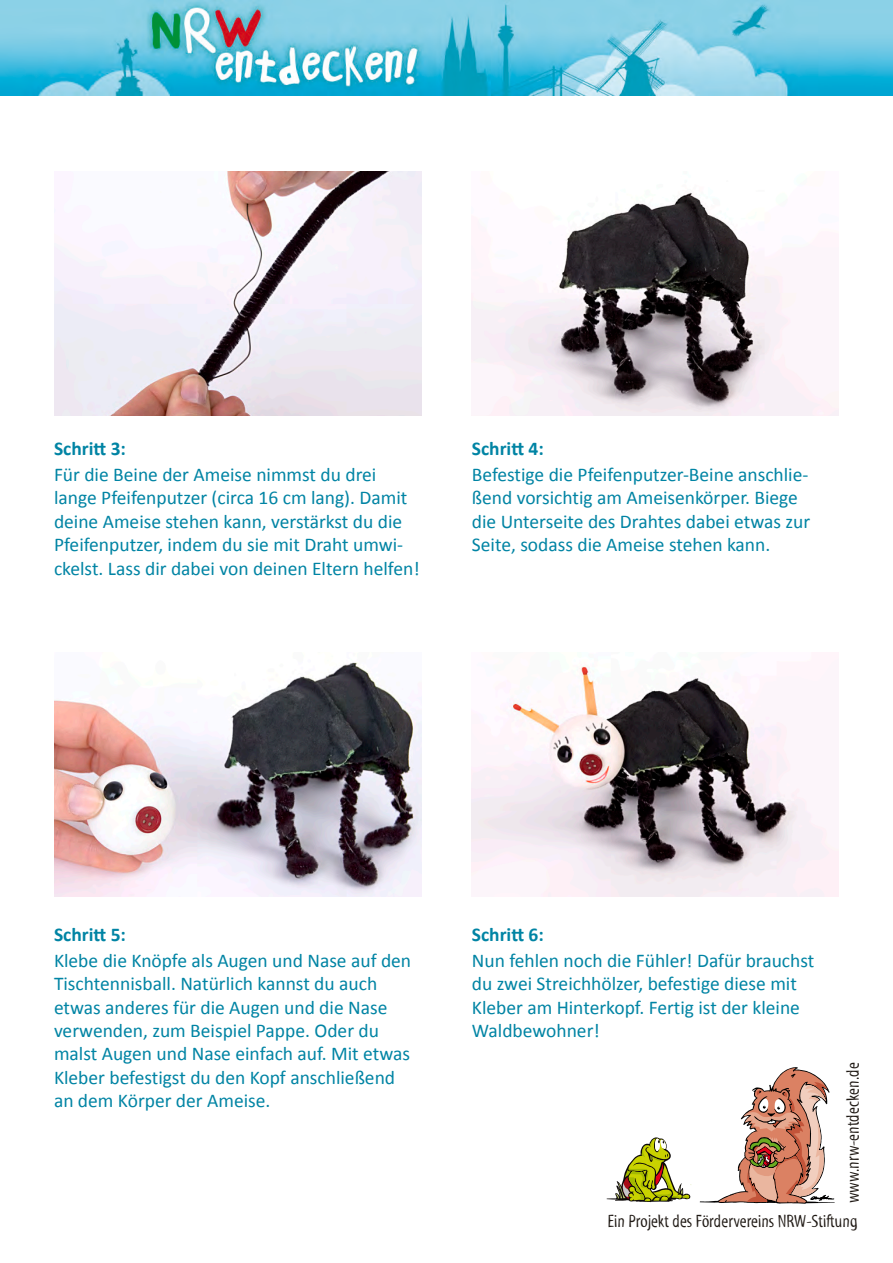
<style>
.page{position:relative;width:893px;height:1263px;background:#fff}
.page>*{position:absolute;margin:0;border:0;box-sizing:border-box;transform-origin:0 0}
.t1{font:19.5px/23.4px "Calibri";color:#0084a4}
.t2{font:700 19.5px "Calibri";color:#0084a4}
.t3{font:18px "Myriad Tilt";color:#1f1914}
</style>
<div class="page">
<img style="left:0;top:0;width:893px;height:95px">
<svg style="left:700px;top:1067px;width:135px;height:137px"></svg>
<svg style="left:607px;top:1137px;width:85px;height:66px"></svg>
<img style="left:472px;top:666px;width:367px;height:231px">
<img style="left:54px;top:662px;width:367px;height:235px">
<img style="left:54px;top:171px;width:367px;height:244px">
<img style="left:472px;top:192px;width:367px;height:223px">
<p class="t2" style="left:54px;top:436px;width:74px">Schritt 3:</p>
<p class="t1" style="left:54px;top:463px;width:367px">Für die Beine der Ameise nimmst du drei lange Pfeifenputzer (circa 16 cm lang). Damit deine Ameise stehen kann, verstärkst du die Pfeifenputzer, indem du sie mit Draht umwi&shy;ckelst. Lass dir dabei von deinen Eltern helfen!</p>
<p class="t2" style="left:472px;top:436px;width:74px">Schritt 4:</p>
<p class="t1" style="left:472px;top:463px;width:340px">Befestige die Pfeifenputzer-Beine anschlie&shy;ßend vorsichtig am Ameisenkörper. Biege die Unterseite des Drahtes dabei etwas zur Seite, sodass die Ameise stehen kann.</p>
<p class="t2" style="left:54px;top:922px;width:74px">Schritt 5:</p>
<p class="t1" style="left:54px;top:949px;width:359px">Klebe die Knöpfe als Augen und Nase auf den Tischtennisball. Natürlich kannst du auch etwas anderes für die Augen und die Nase verwenden, zum Beispiel Pappe. Oder du malst Augen und Nase einfach auf. Mit etwas Kleber befestigst du den Kopf anschließend an dem Körper der Ameise.</p>
<p class="t2" style="left:472px;top:922px;width:74px">Schritt 6:</p>
<p class="t1" style="left:472px;top:949px;width:344px">Nun fehlen noch die Fühler! Dafür brauchst du zwei Streichhölzer, befestige diese mit Kleber am Hinterkopf. Fertig ist der kleine Waldbewohner!</p>
<p class="t3" style="left:843px;top:1203px;width:142px;rotate:-90deg">www.nrw-entdecken.de</p>
<p class="t3" style="left:607px;top:1211px;width:252px">Ein Projekt des Fördervereins NRW-Stiftung</p>
</div>
